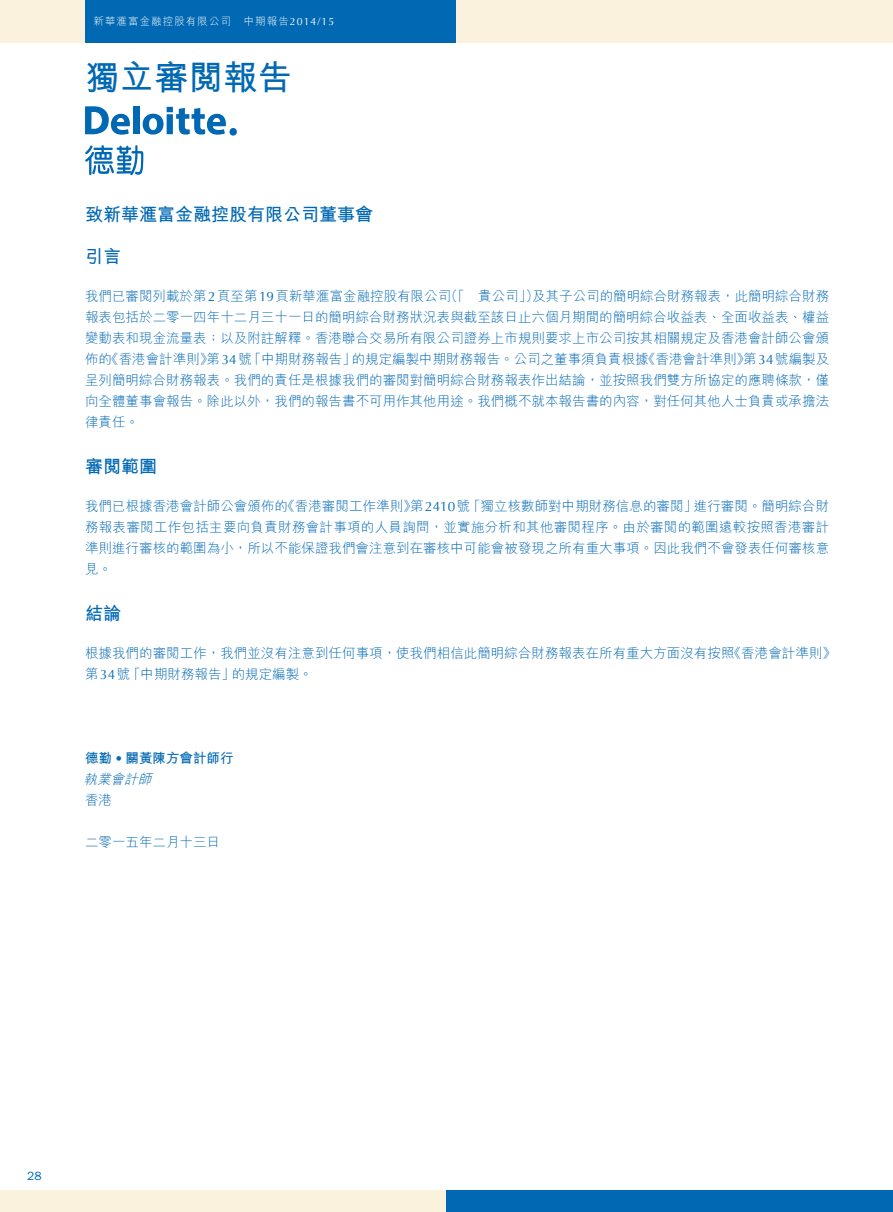
<style>
.page{position:relative;width:893px;height:1212px;background:#fff}
.page>*{position:absolute;margin:0;border:0;box-sizing:border-box;transform-origin:0 0}
.t1{font:34.5px "M Hei HK Bold B5 pc H";color:#0168b3}
.t2{font:18px "M Hei HK Bold B5 pc H";color:#0168b3}
.t3{font:13.5px/21px "M Hei HK Light B5 pc H";color:#0168b3;text-align:justify}
.t4{font:13.5px/21px "M Hei HK Bold B5 pc H";color:#0168b3}
.t5{font:12px "Franklin Gothic";color:#0168b3}
.t6{font:10.5px "M Hei HK Light B5 pc H";letter-spacing:.1em;color:#fff}
.s1{font-family:"Optima"}
.s2{font-family:"Optima";font-weight:700}
.s3{font-family:"M Hei HK Light B5 pc H";font-style:italic}
.s4{font-family:"M Hei HK Light B5 pc H"}
</style>
<div class="page">
<div style="left:0;top:0;width:85px;height:43px;background:#fbf2dd"></div>
<div style="left:85px;top:0;width:371px;height:43px;background:#0168b3"></div>
<div style="left:456px;top:0;width:437px;height:43px;background:#fbf2dd"></div>
<div style="left:0;top:1191px;width:446px;height:21px;background:#fbf2dd"></div>
<div style="left:446px;top:1191px;width:447px;height:21px;background:#0168b3"></div>
<div style="left:133px;top:107px;width:7px;height:27px;background:#0168b3"></div>
<svg style="left:143px;top:107px;width:83px;height:28px"></svg>
<svg style="left:85px;top:106px;width:45px;height:29px"></svg>
<div style="left:229px;top:128px;width:8px;height:8px;background:#0168b3;border-radius:50%"></div>
<svg style="left:85px;top:145px;width:58px;height:30px"></svg>
<p class="t6" style="left:94px;top:17px;width:242px">新華滙富金融控股有限公司　中期報告<span class="s1">2014/15</span></p>
<p class="t1" style="left:85px;top:64px;width:208px">獨立審閱報告</p>
<p class="t2" style="left:85px;top:207px;width:289px">致新華滙富金融控股有限公司董事會</p>
<p class="t2" style="left:85px;top:249px;width:37px">引言</p>
<p class="t3" style="left:85px;top:287px;width:746px">我們已審閱列載於第<span class="s1">2</span>頁至第<span class="s1">19</span>頁新華滙富金融控股有限公司（「　貴公司」）及其子公司的簡明綜合財務報表，此簡明綜合財務報表包括於二零一四年十二月三十一日的簡明綜合財務狀況表與截至該日止六個月期間的簡明綜合收益表、全面收益表、權益變動表和現金流量表；以及附註解釋。香港聯合交易所有限公司證券上市規則要求上市公司按其相關規定及香港會計師公會頒佈的《香港會計準則》第<span class="s1">34</span>號「中期財務報告」的規定編製中期財務報告。公司之董事須負責根據《香港會計準則》第<span class="s1">34</span>號編製及呈列簡明綜合財務報表。我們的責任是根據我們的審閱對簡明綜合財務報表作出結論，並按照我們雙方所協定的應聘條款，僅向全體董事會報告。除此以外，我們的報告書不可用作其他用途。我們概不就本報告書的內容，對任何其他人士負責或承擔法律責任。</p>
<p class="t2" style="left:85px;top:459px;width:73px">審閱範圍</p>
<p class="t3" style="left:85px;top:497px;width:746px">我們已根據香港會計師公會頒佈的《香港審閱工作準則》第<span class="s1">2410</span>號「獨立核數師對中期財務信息的審閱」進行審閱。簡明綜合財務報表審閱工作包括主要向負責財務會計事項的人員詢問，並實施分析和其他審閱程序。由於審閱的範圍遠較按照香港審計準則進行審核的範圍為小，所以不能保證我們會注意到在審核中可能會被發現之所有重大事項。因此我們不會發表任何審核意見。</p>
<p class="t2" style="left:85px;top:606px;width:37px">結論</p>
<p class="t3" style="left:85px;top:644px;width:752px">根據我們的審閱工作，我們並沒有注意到任何事項，使我們相信此簡明綜合財務報表在所有重大方面沒有按照《香港會計準則》第<span class="s1">34</span>號「中期財務報告」的規定編製。</p>
<p class="t4" style="left:84px;top:749px;width:151px">德勤 <span class="s2">•</span> 關黃陳方會計師行<span class="s3">執業會計師<br></span><span class="s4">香港</span></p>
<p class="t3" style="left:85px;top:833px;width:136px">二零一五年二月十三日</p>
<p class="t5" style="left:27px;top:1171px;width:16px">28</p>
</div>
